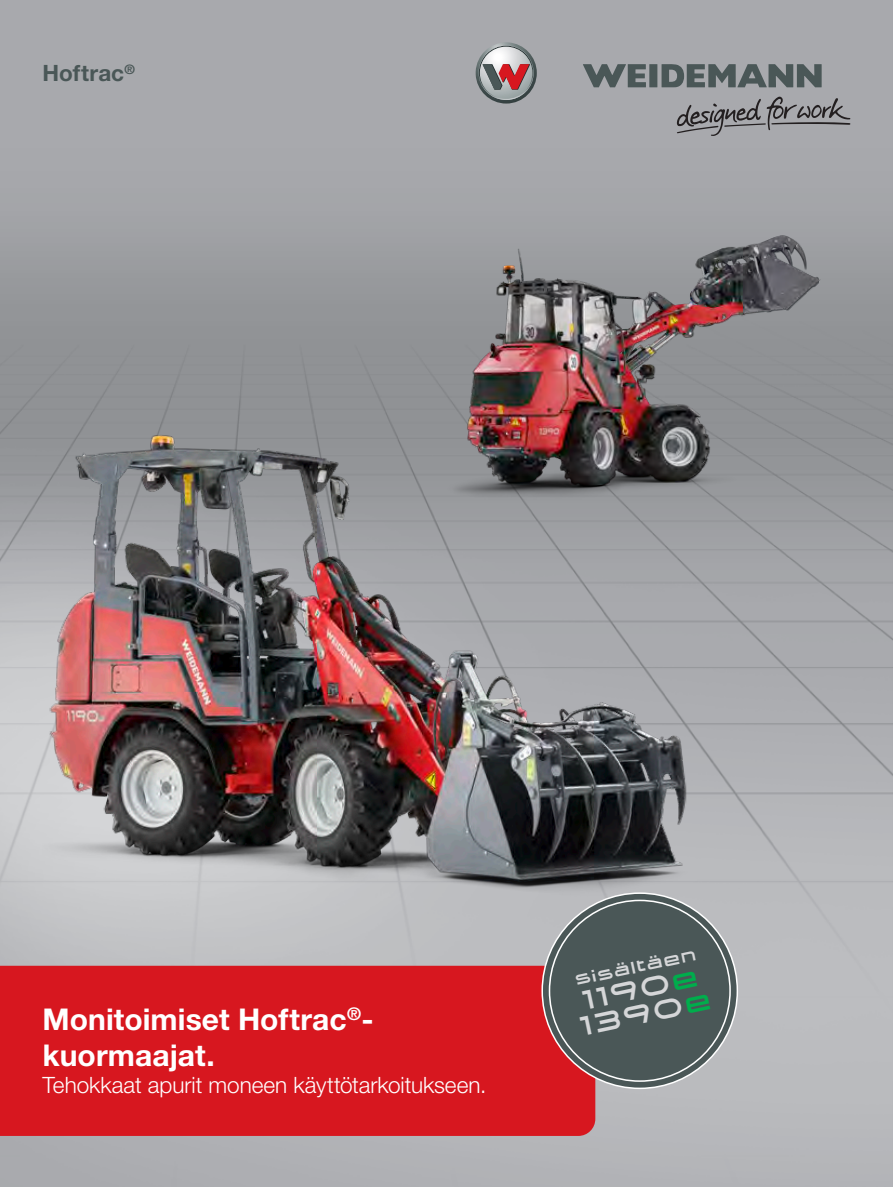
<style>
.page{position:relative;width:893px;height:1187px;background:#fff}
.page>*{position:absolute;margin:0;border:0;box-sizing:border-box;transform-origin:0 0}
.t1{font:700 30px/36px "Helvetica Neue LTW1 G";letter-spacing:.005em;color:#fff}
.t2{font:28.5px/25.5px "Wacker Neuson";color:#d5d6d8}
.t3{font:300 22.5px "Helvetica Neue LTW1 G";color:#fff}
.t4{font:700 22.5px "Helvetica Neue LTW1 G";letter-spacing:.005em;color:#4a5757}
.t5{font:18px "Wacker Neuson";color:#d5d6d8}
.s1{color:#00ad4c}
</style>
<div class="page">
<img style="left:0;top:0;width:893px;height:1186px">
<div style="left:0;top:965px;width:595px;height:170px;background:#d7171f"></div>
<div style="left:649px;top:64px;width:8px;height:23px;background:#4a5757"></div>
<svg style="left:662px;top:64px;width:160px;height:23px;background:#6a7374"></svg>
<svg style="left:583px;top:64px;width:63px;height:23px"></svg>
<svg style="left:474px;top:42px;width:63px;height:62px;background:#a39395"></svg>
<svg style="left:676px;top:97px;width:174px;height:39px;background:#8e8e92"></svg>
<img style="left:399px;top:209px;width:419px;height:302px">
<img style="left:648px;top:235px;width:134px;height:70px">
<img style="left:43px;top:392px;width:771px;height:514px">
<img style="left:51px;top:436px;width:104px;height:276px">
<svg style="left:548px;top:898px;width:184px;height:184px;background:#616565"></svg>
<p class="t4" style="left:43px;top:59px;width:94px">Hoftrac<sup>®</sup></p>
<h1 class="t1" style="left:43px;top:1001px;width:333px">Monitoimiset Hoftrac<sup>®</sup>- kuormaajat.</h1>
<p class="t3" style="left:43px;top:1071px;width:445px">Tehokkaat apurit moneen käyttötarkoitukseen.</p>
<p class="t5" style="left:574px;top:971px;width:124px;rotate:-12deg">sisältäen</p>
<p class="t2" style="left:573px;top:990px;width:134px;rotate:-12deg">1190<span class="s1">e<br></span>1390<span class="s1">e</span></p>
</div>
